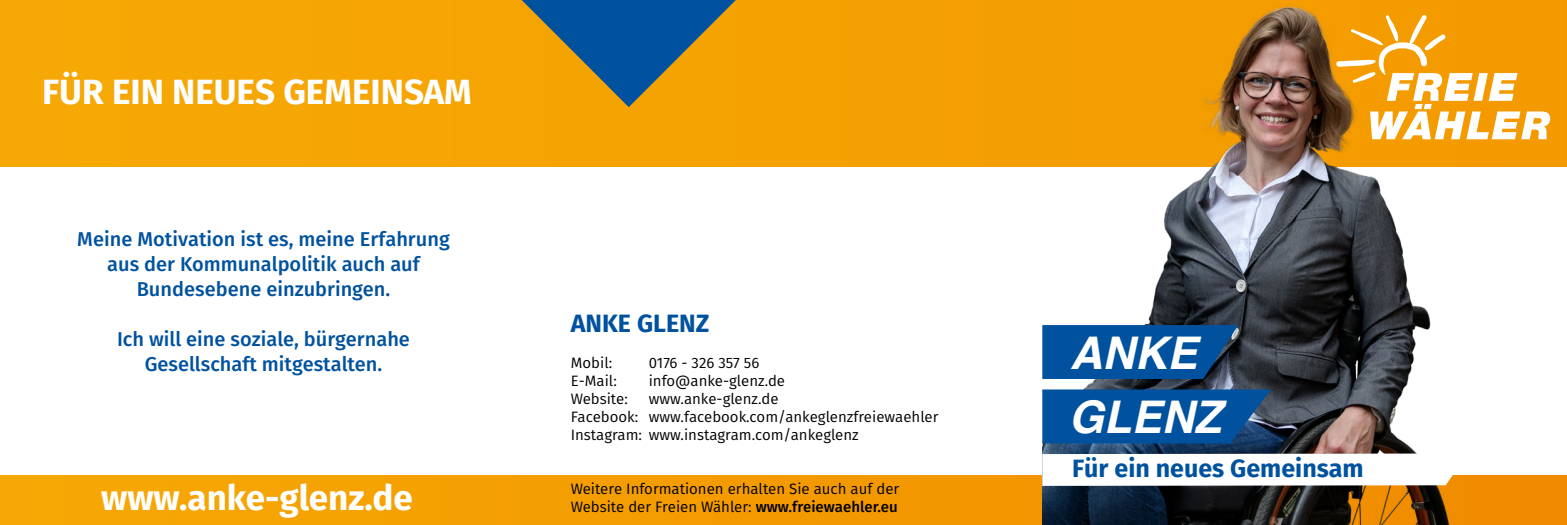
<style>
.page{position:relative;width:1567px;height:525px;background:#fff}
.page>*{position:absolute;margin:0;border:0;box-sizing:border-box;transform-origin:0 0}
.t1{font:italic 700 45px/64.4px "Helvetica";color:#fff}
.t2{font:700 35px "Fira Sans";color:#fff}
.t3{font:700 25px "Fira Sans";color:#00529f}
.t4{font:500 20px/25px "Fira Sans";color:#00529f;text-align:center}
.t5{font:15px/18px "Fira Sans";color:#000}
.s1{font-weight:500}
</style>
<div class="page">
<svg style="left:0;top:475px;width:1566px;height:49px;background:#f49d01"></svg>
<div style="left:0;top:0;width:1566px;height:166px;background:#f5a404"></div>
<svg style="left:1467px;top:73px;width:82px;height:66px"></svg>
<img style="left:1042px;top:6px;width:425px;height:518px">
<svg style="left:1042px;top:325px;width:195px;height:54px;background:#045097"></svg>
<svg style="left:1042px;top:389px;width:228px;height:54px;background:#06529b"></svg>
<svg style="left:1042px;top:453px;width:425px;height:32px"></svg>
<svg style="left:521px;top:0;width:214px;height:107px"></svg>
<h2 class="t2" style="left:42px;top:62px;width:431px">FÜR EIN NEUES GEMEINSAM</h2>
<h3 class="t4" style="left:77px;top:226px;width:374px">Meine Motivation ist es, meine Erfahrung aus der Kommunalpolitik auch auf<br>Bundesebene einzubringen.</h3>
<h3 class="t4" style="left:117px;top:326px;width:294px">Ich will eine soziale, bürgernahe<br>Gesellschaft mitgestalten.</h3>
<h2 class="t2" style="left:101px;top:468px;width:313px">www.anke-glenz.de</h2>
<h3 class="t3" style="left:570px;top:302px;width:140px">ANKE GLENZ</h3>
<p class="t5" style="left:570px;top:353px;width:43px">Mobil:</p>
<p class="t5" style="left:648px;top:353px;width:112px">0176 - 326 357 56</p>
<p class="t5" style="left:570px;top:371px;width:48px">E-Mail:</p>
<p class="t5" style="left:648px;top:371px;width:138px">info@anke-glenz.de</p>
<p class="t5" style="left:570px;top:389px;width:58px">Website:</p>
<p class="t5" style="left:570px;top:389px;width:369px;text-indent:78px">www.anke-glenz.de<br>Facebook: www.facebook.com/ankeglenzfreiewaehler<br>Instagram: www.instagram.com/ankeglenz</p>
<p class="t5" style="left:570px;top:479px;width:330px">Weitere Informationen erhalten Sie auch auf der</p>
<p class="t5" style="left:570px;top:497px;width:328px">Website der Freien Wähler: <span class="s1">www.freiewaehler.eu</span></p>
<h1 class="t1" style="left:1068px;top:321px;width:154px">ANKE<br>GLENZ</h1>
<h3 class="t3" style="left:1072px;top:447px;width:293px">Für ein neues Gemeinsam</h3>
</div>
